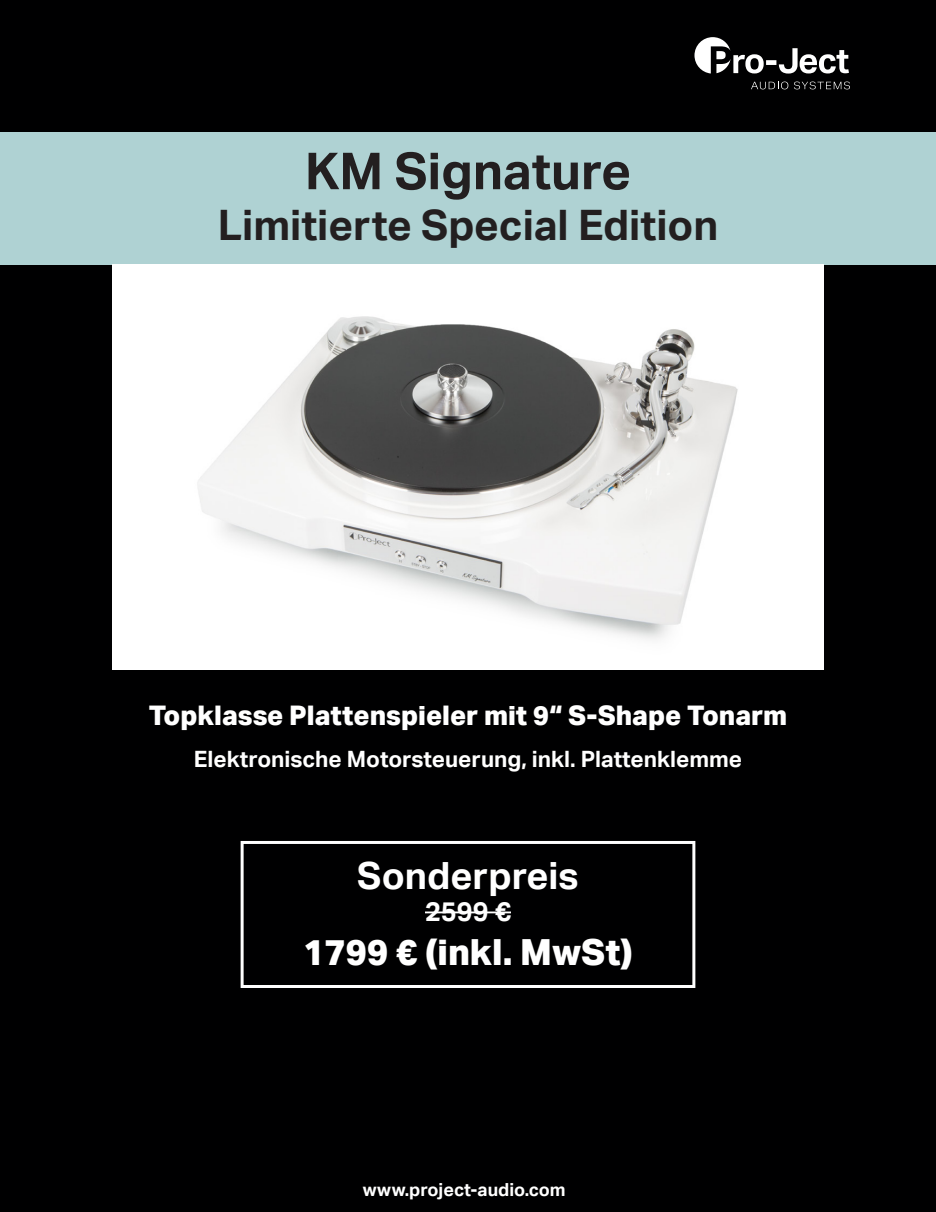
<style>
.page{position:relative;width:936px;height:1212px;background:#fff}
.page>*{position:absolute;margin:0;border:0;box-sizing:border-box;transform-origin:0 0}
.t1{font:700 51px "Aktiv Grotesk Trial";color:#231f20}
.t2{font:700 42px "Aktiv Grotesk Trial";color:#231f20}
.t3{font:700 37.5px "Aktiv Grotesk Trial";color:#fff}
.t4{font:800 36px "Aktiv Grotesk Trial";color:#fff}
.t5{font:800 27px "Aktiv Grotesk Trial";color:#fff}
.t6{font:700 27px "Aktiv Grotesk Trial";color:#fff}
.t7{font:700 22.5px "Aktiv Grotesk Trial";color:#fff}
.t8{font:700 18px "Aktiv Grotesk Trial";color:#fff}
</style>
<div class="page">
<div style="left:0;top:0;width:935px;height:1212px;background:#000001"></div>
<div style="left:0;top:132px;width:935px;height:132px;background:#afd2d3"></div>
<svg style="left:694px;top:37px;width:154px;height:37px"></svg>
<svg style="left:751px;top:82px;width:99px;height:7px"></svg>
<hr style="left:425px;top:911px;width:86px;height:2px;background:#fff">
<div style="left:240px;top:841px;width:455px;height:147px;border:3px solid #fff"></div>
<img style="left:112px;top:265px;width:711px;height:404px">
<h1 class="t1" style="left:305px;top:142px;width:328px">KM Signature</h1>
<h2 class="t2" style="left:218px;top:201px;width:502px">Limitierte Special Edition</h2>
<p class="t5" style="left:149px;top:698px;width:640px">Topklasse Plattenspieler mit 9“ S-Shape Tonarm</p>
<p class="t7" style="left:194px;top:746px;width:549px">Elektronische Motorsteuerung, inkl. Plattenklemme</p>
<h3 class="t3" style="left:357px;top:854px;width:223px">Sonderpreis</h3>
<p class="t6" style="left:425px;top:896px;width:87px">2599 €</p>
<h3 class="t4" style="left:303px;top:929px;width:331px">1799 € (inkl. MwSt)</h3>
<p class="t8" style="left:363px;top:1179px;width:204px">www.project-audio.com</p>
</div>
